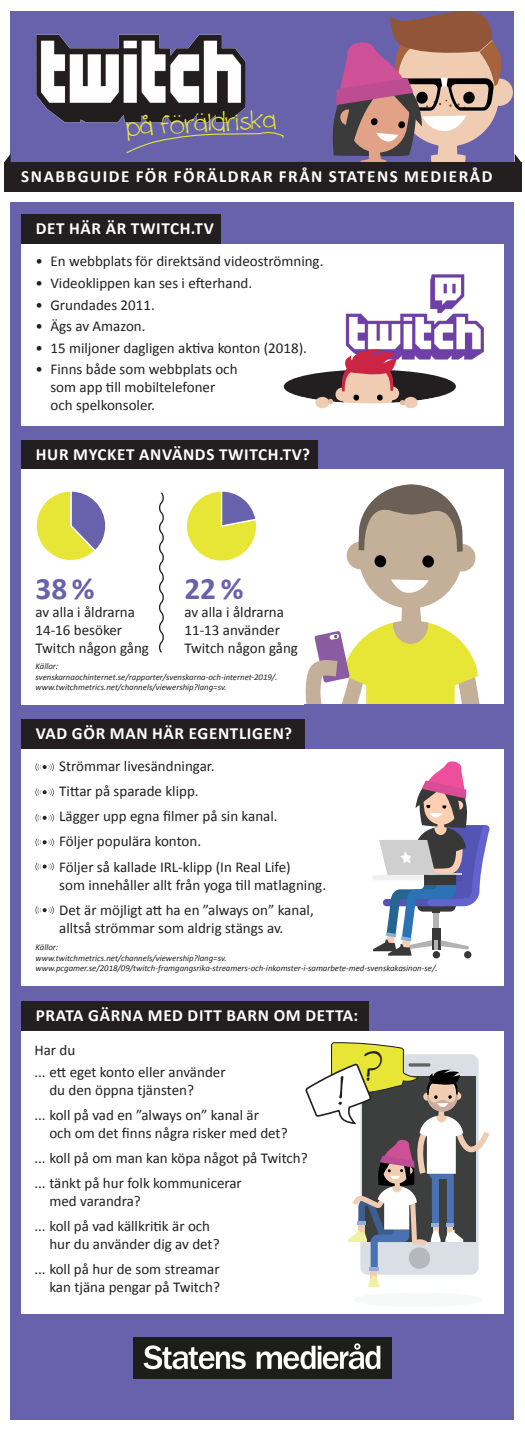
<style>
.page{position:relative;width:525px;height:1436px;background:#fff}
.page>*{position:absolute;margin:0;border:0;box-sizing:border-box;transform-origin:0 0}
.t1{font:41.38px "cinnamoncake";color:#231f20}
.t2{font:700 31.25px "Calibri";color:#6862ac}
.t3{font:26.5px "cinnamoncake";color:#e7e637}
.t4{font:700 17px "Calibri";letter-spacing:.04em;color:#fff}
.t5{font:700 17px "Calibri";letter-spacing:.09em;color:#fff}
.t6{font:15px/18px "Calibri";color:#231f20}
.t7{font:italic 8.75px "Calibri";color:#231f20}
</style>
<div class="page">
<div style="left:11px;top:202px;width:503px;height:1217px;background:#6862ac"></div>
<div style="left:21px;top:214px;width:200px;height:30px;background:#231f20"></div>
<div style="left:21px;top:244px;width:482px;height:182px;background:#fff"></div>
<div style="left:11px;top:11px;width:503px;height:180px;background:#6862ac"></div>
<div style="left:485px;top:78px;width:28px;height:28px;background:#f0cdb2;border-radius:50%"></div>
<svg style="left:332px;top:11px;width:171px;height:151px"></svg>
<div style="left:4px;top:162px;width:517px;height:29px;background:#231f20"></div>
<svg style="left:4px;top:154px;width:7px;height:8px"></svg>
<svg style="left:514px;top:154px;width:7px;height:8px"></svg>
<img style="left:133px;top:1337px;width:258px;height:41px">
<div style="left:21px;top:1030px;width:482px;height:283px;background:#fff"></div>
<div style="left:21px;top:1001px;width:348px;height:29px;background:#231f20"></div>
<div style="left:353px;top:1292px;width:129px;height:15px;background:#f7f9f9;border-radius:50%"></div>
<svg style="left:305px;top:1042px;width:184px;height:245px"></svg>
<div style="left:21px;top:749px;width:482px;height:236px;background:#fff"></div>
<div style="left:21px;top:719px;width:284px;height:30px;background:#231f20"></div>
<img style="left:36px;top:34px;width:210px;height:89px">
<svg style="left:126px;top:132px;width:158px;height:21px"></svg>
<div style="left:21px;top:440px;width:296px;height:29px;background:#231f20"></div>
<div style="left:21px;top:469px;width:482px;height:235px;background:#fff"></div>
<svg style="left:159px;top:492px;width:5px;height:161px"></svg>
<svg style="left:36px;top:491px;width:70px;height:69px"></svg>
<svg style="left:187px;top:491px;width:69px;height:70px"></svg>
<img style="left:345px;top:274px;width:139px;height:86px">
<div style="left:283px;top:370px;width:172px;height:33px;background:#231f20;border-radius:50%"></div>
<svg style="left:300px;top:349px;width:140px;height:60px"></svg>
<svg style="left:305px;top:484px;width:174px;height:220px"></svg>
<div style="left:464px;top:951px;width:7px;height:7px;background:#383838;border-radius:50%"></div>
<div style="left:432px;top:951px;width:8px;height:7px;background:#383838;border-radius:50%"></div>
<svg style="left:372px;top:761px;width:117px;height:194px"></svg>
<svg style="left:35px;top:788px;width:19px;height:8px"></svg>
<svg style="left:35px;top:763px;width:19px;height:8px"></svg>
<svg style="left:35px;top:814px;width:19px;height:7px"></svg>
<svg style="left:35px;top:838px;width:19px;height:8px"></svg>
<svg style="left:35px;top:862px;width:19px;height:8px"></svg>
<svg style="left:35px;top:906px;width:19px;height:8px"></svg>
<p class="t3" style="left:125px;top:111px;width:152px;rotate:-3deg">på föräldriska</p>
<p class="t5" style="left:21px;top:165px;width:472px">SNABBGUIDE FÖR FÖRÄLDRAR FRÅN STATENS MEDIERÅD</p>
<p class="t4" style="left:36px;top:218px;width:179px">DET HÄR ÄR TWITCH.TV</p>
<p class="t6" style="left:35px;top:252px;width:289px">• En webbplats för direktsänd videoströmning.</p>
<p class="t6" style="left:35px;top:274px;width:218px">• Videoklippen kan ses i efterhand.</p>
<p class="t6" style="left:35px;top:296px;width:121px">• Grundades 2011.</p>
<p class="t6" style="left:35px;top:317px;width:112px">• Ägs av Amazon.</p>
<p class="t6" style="left:35px;top:339px;width:273px">• 15 miljoner dagligen aktiva konton (2018).</p>
<p class="t6" style="left:50px;top:360px;width:188px;text-indent:-15px">• Finns både som webbplats och som app till mobiltelefoner och spelkonsoler.</p>
<p class="t4" style="left:36px;top:443px;width:276px">HUR MYCKET ANVÄNDS TWITCH.TV?</p>
<p class="t2" style="left:35px;top:568px;width:61px">38 %</p>
<p class="t6" style="left:35px;top:602px;width:115px">av alla i åldrarna<br>14-16 besöker<br>Twitch någon gång</p>
<p class="t2" style="left:184px;top:568px;width:61px">22 %</p>
<p class="t6" style="left:184px;top:602px;width:115px">av alla i åldrarna<br>11-13 använder<br>Twitch någon gång</p>
<p class="t7" style="left:35px;top:660px;width:24px">Källor:</p>
<p class="t7" style="left:35px;top:671px;width:243px">svenskarnaochinternet.se/rapporter/svenskarna-och-internet-2019/.</p>
<p class="t7" style="left:35px;top:681px;width:192px">www.twitchmetrics.net/channels/viewership?lang=sv.</p>
<p class="t4" style="left:36px;top:723px;width:258px">VAD GÖR MAN HÄR EGENTLIGEN?</p>
<p class="t6" style="left:59px;top:757px;width:157px">Strömmar livesändningar.</p>
<p class="t6" style="left:59px;top:782px;width:141px">Tittar på sparade klipp.</p>
<p class="t6" style="left:59px;top:807px;width:220px">Lägger upp egna filmer på sin kanal.</p>
<p class="t6" style="left:59px;top:832px;width:143px">Följer populära konton.</p>
<p class="t6" style="left:59px;top:857px;width:268px">Följer så kallade IRL-klipp (In Real Life)<br>som innehåller allt från yoga till matlagning.</p>
<p class="t6" style="left:59px;top:900px;width:256px">Det är möjligt att ha en ”always on” kanal, alltså strömmar som aldrig stängs av.</p>
<p class="t7" style="left:35px;top:941px;width:24px">Källor:</p>
<p class="t7" style="left:35px;top:951px;width:192px">www.twitchmetrics.net/channels/viewership?lang=sv.</p>
<p class="t7" style="left:35px;top:962px;width:403px">www.pcgamer.se/2018/09/twitch-framgangsrika-streamers-och-inkomster-i-samarbete-med-svenskakasinon-se/.</p>
<p class="t4" style="left:36px;top:1004px;width:324px">PRATA GÄRNA MED DITT BARN OM DETTA:</p>
<p class="t6" style="left:34px;top:1041px;width:42px">Har du</p>
<p class="t6" style="left:49px;top:1063px;width:178px;text-indent:-15px">... ett eget konto eller använder du den öppna tjänsten?</p>
<p class="t6" style="left:49px;top:1106px;width:239px;text-indent:-15px">... koll på vad en ”always on” kanal är<br>och om det finns några risker med det?</p>
<p class="t6" style="left:34px;top:1149px;width:275px">... koll på om man kan köpa något på Twitch?</p>
<p class="t6" style="left:49px;top:1174px;width:194px;text-indent:-15px">... tänkt på hur folk kommunicerar med varandra?</p>
<p class="t6" style="left:49px;top:1217px;width:172px;text-indent:-15px">... koll på vad källkritik är och hur du använder dig av det?</p>
<p class="t6" style="left:34px;top:1260px;width:187px;text-align:right">... koll på hur de som streamar kan tjäna pengar på Twitch?</p>
<p class="t1" style="left:364px;top:1041px;width:20px">?</p>
</div>
